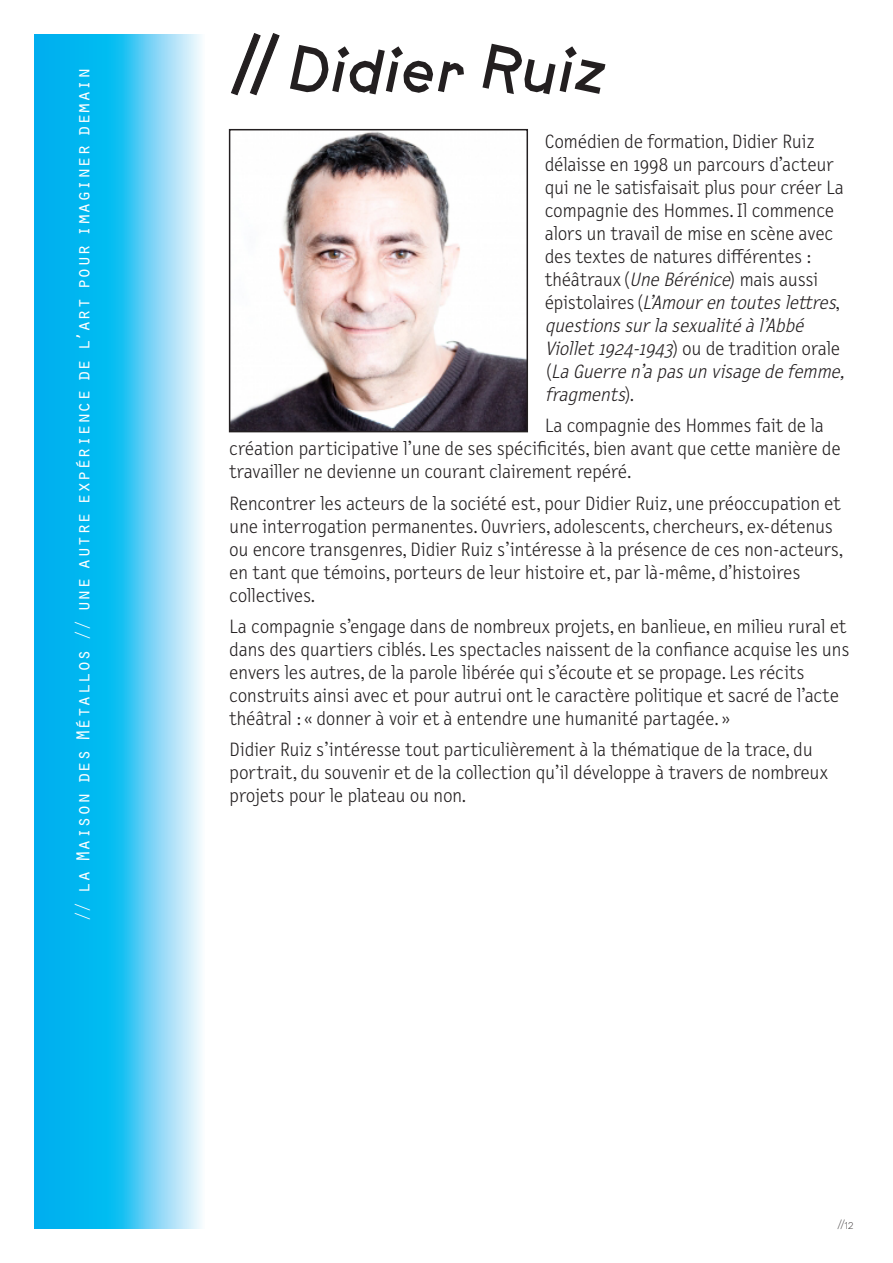
<style>
.page{position:relative;width:893px;height:1263px;background:#fff}
.page>*{position:absolute;margin:0;border:0;box-sizing:border-box;transform-origin:0 0}
.Titre_biographie_res{font:60px "Btp Rotated";letter-spacing:.01em;color:#231f20}
.t1{font:300 19.5px/23px "Letter Gothic Text OT";letter-spacing:.01em;color:#231f20}
.t2{font:19.5px "Orator Std";letter-spacing:-.01em;color:#fff}
.t3{font:300 9px "Btp";color:#231f20}
.s1{font-style:italic}
</style>
<div class="page">
<svg style="left:34px;top:34px;width:168px;height:1195px;background:#44c7f3"></svg>
<svg style="left:231px;top:33px;width:49px;height:63px"></svg>
<img style="left:232px;top:132px;width:293px;height:297px">
<div style="left:229px;top:129px;width:299px;height:303px;border:2px solid #231f20"></div>
<p class="t2" style="left:69px;top:922px;width:856px;rotate:-90deg">// la Maison des Métallos // une autre expérience de l’art pour imaginer demain</p>
<p class="Titre_biographie_res" style="left:232px;top:27px;width:375px"><sup>//</sup> Didier Ruiz</p>
<p class="t1" style="left:545px;top:131px;width:305px">Comédien de formation, Didier Ruiz délaisse en 1998 un parcours d’acteur qui ne le satisfaisait plus pour créer La compagnie des Hommes. Il commence alors un travail de mise en scène avec des textes de natures différentes : théâtraux (<span class="s1">Une Bérénice</span>) mais aussi<br>é p i s t o l a i re s ( <span class="s1">L’Amouren touteslettres</span>, <span class="s1">questionssurla sexualité à l’Abbé Viollet1924-1943</span>) o u d e tra d i ti o n o ra l e ( <span class="s1">La Guerre n’a pasun visage de femme, fragments</span>) .</p>
<p class="t1" style="left:230px;top:415px;width:612px;text-indent:315px">La compagnie des Hommes fait de la création participative l’une de ses spécificités, bien avant que cette manière de travailler ne devienne un courant clairement repéré.</p>
<p class="t1" style="left:230px;top:492px;width:615px">Rencontrer les acteurs de la société est, pour Didier Ruiz, une préoccupation et une interrogation permanentes. Ouvriers, adolescents, chercheurs, ex-détenus ou encore transgenres, Didier Ruiz s’intéresse à la présence de ces non-acteurs, en tant que témoins, porteurs de leur histoire et, par là-même, d’histoires collectives.</p>
<p class="t1" style="left:230px;top:615px;width:621px">La compagnie s’engage dans de nombreux projets, en banlieue, en milieu rural et dans des quartiers ciblés. Les spectacles naissent de la confiance acquise les uns envers les autres, de la parole libérée qui s’écoute et se propage. Les récits construits ainsi avec et pour autrui ont le caractère politique et sacré de l’acte théâtral : « donner à voir et à entendre une humanité partagée. »</p>
<p class="t1" style="left:230px;top:738px;width:600px">Didier Ruiz s’intéresse tout particulièrement à la thématique de la trace, du portrait, du souvenir et de la collection qu’il développe à travers de nombreux projets pour le plateau ou non.</p>
<p class="t3" style="left:838px;top:1218px;width:17px">//12</p>
</div>
